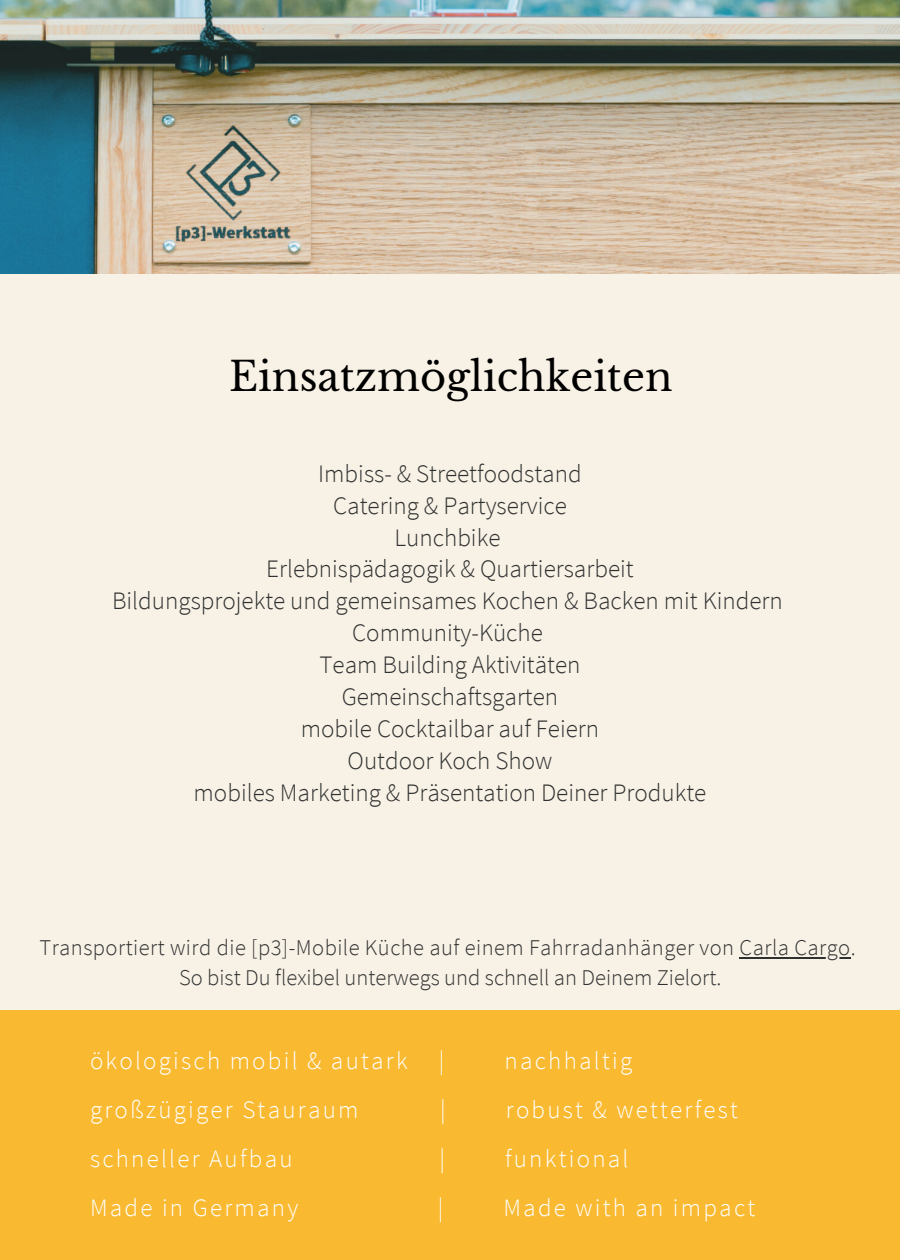
<style>
.page{position:relative;width:900px;height:1260px;background:#f8f1e5}
.page>*{position:absolute;margin:0;border:0;box-sizing:border-box;transform-origin:0 0}
.t1{font:40px "Libre Baskerville";color:#000}
.t2{font:300 25px "Source Sans Pro";color:#2f3131}
.t3{font:300 25px "Source Sans Pro";letter-spacing:.09em;color:#fff}
.t4{font:300 22.5px "Source Sans Pro";letter-spacing:.02em;color:#2f3131}
.t5{font:300 22.5px "Source Sans Pro";color:#2f3131}
</style>
<div class="page">
<div style="left:0;top:1011px;width:900px;height:249px;background:#f9ba32"></div>
<img style="left:0;top:0;width:900px;height:274px">
<hr style="left:740px;top:957px;width:111px;height:2px;background:#2f3131">
<p class="t1" style="left:229px;top:353px;width:445px">Einsatzmöglichkeiten</p>
<p class="t2" style="left:318px;top:457px;width:265px">Imbiss- &amp; Streetfoodstand</p>
<p class="t2" style="left:333px;top:489px;width:235px">Catering &amp; Partyservice</p>
<p class="t2" style="left:395px;top:521px;width:107px">Lunchbike</p>
<p class="t2" style="left:266px;top:553px;width:369px">Erlebnispädagogik &amp; Quartiersarbeit</p>
<p class="t2" style="left:112px;top:585px;width:672px">Bildungsprojekte und gemeinsames Kochen &amp; Backen mit Kindern</p>
<p class="t2" style="left:352px;top:617px;width:192px">Community-Küche</p>
<p class="t2" style="left:319px;top:648px;width:263px">Team Building Aktivitäten</p>
<p class="t2" style="left:342px;top:680px;width:218px">Gemeinschaftsgarten</p>
<p class="t2" style="left:301px;top:712px;width:300px">mobile Cocktailbar auf Feiern</p>
<p class="t2" style="left:348px;top:744px;width:206px">Outdoor Koch Show</p>
<p class="t2" style="left:194px;top:776px;width:514px">mobiles Marketing &amp; Präsentation Deiner Produkte</p>
<p class="t4" style="left:39px;top:933px;width:818px">Transportiert wird die [p3]-Mobile Küche auf einem Fahrradanhänger von Carla Cargo.</p>
<p class="t5" style="left:179px;top:963px;width:544px">So bist Du flexibel unterwegs und schnell an Deinem Zielort.</p>
<p class="t3" style="left:90px;top:1045px;width:356px">ökologisch mobil &amp; autark |</p>
<p class="t3" style="left:504px;top:1045px;width:129px">nachhaltig</p>
<p class="t3" style="left:90px;top:1093px;width:270px">großzügiger Stauraum</p>
<p class="t3" style="left:440px;top:1093px;width:7px">|</p>
<p class="t3" style="left:506px;top:1093px;width:234px">robust &amp; wetterfest</p>
<p class="t3" style="left:90px;top:1142px;width:204px">schneller Aufbau</p>
<p class="t3" style="left:439px;top:1142px;width:7px">|</p>
<p class="t3" style="left:505px;top:1142px;width:125px">funktional</p>
<p class="t3" style="left:90px;top:1191px;width:210px">Made in Germany</p>
<p class="t3" style="left:438px;top:1191px;width:7px">|</p>
<p class="t3" style="left:503px;top:1191px;width:253px">Made with an impact</p>
</div>
